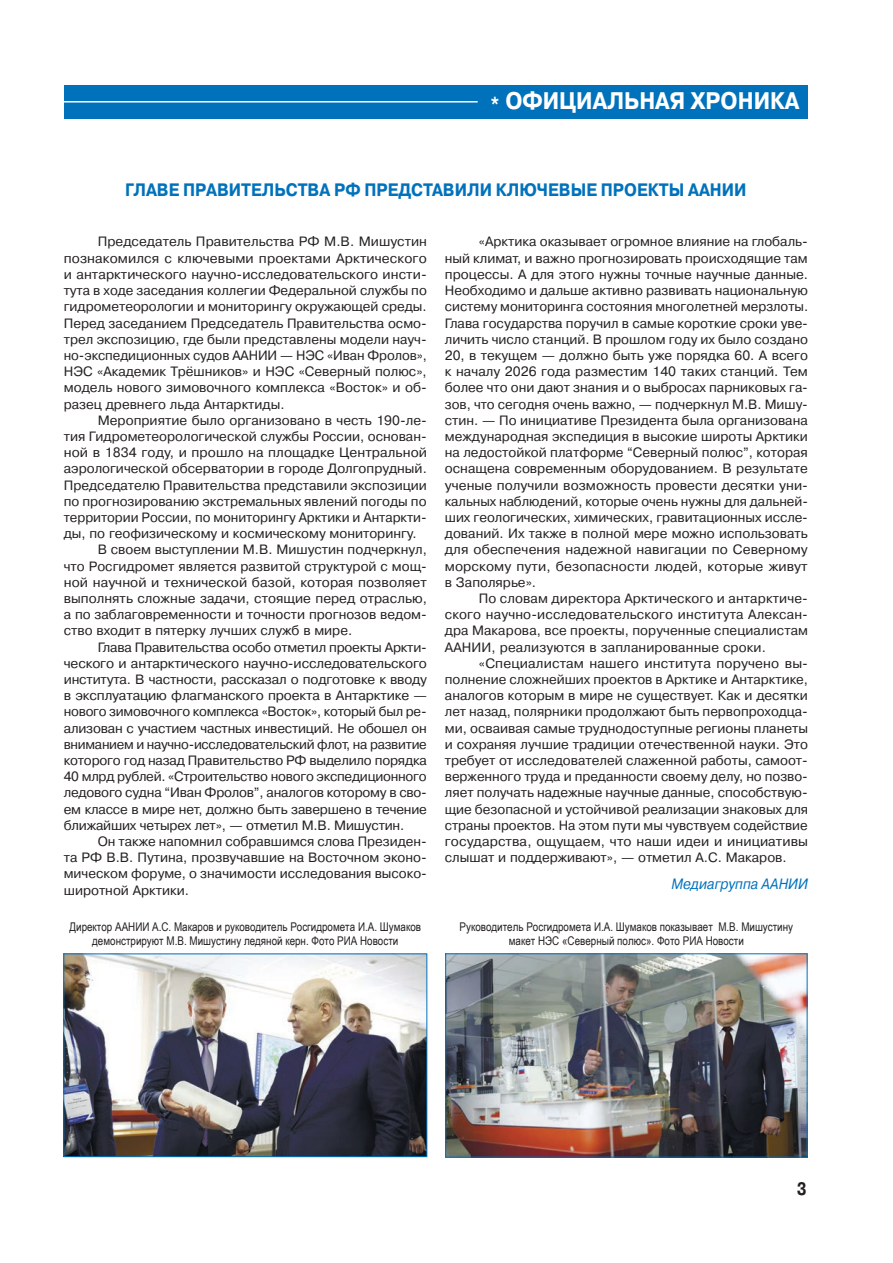
<style>
.page{position:relative;width:893px;height:1263px;background:#fff}
.page>*{position:absolute;margin:0;border:0;box-sizing:border-box;transform-origin:0 0}
.Рубрика{font:700 24px "Pragmatica C";color:#fff;scale:.9 1}
.Заголовок_12_Прописные{font:700 18px "Pragmatica C";color:#0072bc;scale:.9 1}
.t1{font:700 18px "Pragmatica Cond C";color:#231f20}
.Автор{font:italic 15px "Pragmatica C";color:#0072bc;scale:.9 1}
.Основной_текст{font:13.5px/16.2px "Pragmatica C";color:#231f20;text-align:justify}
.Подрисуночная{font:12px/14.4px "Arial Narrow";color:#231f20;text-align:center}
</style>
<div class="page">
<div style="left:64px;top:85px;width:744px;height:33px;background:#0072bc"></div>
<hr style="left:64px;top:101px;width:414px;height:2px;background:#fff">
<img style="left:65px;top:955px;width:360px;height:200px">
<div style="left:63px;top:953px;width:364px;height:204px;border:1px solid #0072bc"></div>
<img style="left:447px;top:955px;width:358px;height:200px">
<div style="left:445px;top:953px;width:362px;height:204px;border:1px solid #0072bc"></div>
<p class="Рубрика" style="left:490px;top:88px;width:345px">* ОФИЦИАЛЬНАЯ ХРОНИКА</p>
<p class="Заголовок_12_Прописные" style="left:125px;top:180px;width:692px">ГЛАВЕ ПРАВИТЕЛЬСТВА РФ ПРЕДСТАВИЛИ КЛЮЧЕВЫЕ ПРОЕКТЫ ААНИИ</p>
<p class="Основной_текст" style="left:445px;top:234px;width:365px;text-indent:34px">«Арктика оказывает огромное влияние на глобаль&shy;ный климат, и важно прогнозировать происходящие там процессы. А для этого нужны точные научные данные.<br>Необходимо и дальше активно развивать национальную систему мониторинга состояния многолетней мерзлоты.<br>Глава государства поручил в самые короткие сроки уве&shy;личить число станций. В прошлом году их было создано 20, в текущем — должно быть уже порядка 60. А всего к началу 2026 года разместим 140 таких станций. Тем более что они дают знания и о выбросах парниковых га&shy;зов, что сегодня очень важно, — подчеркнул М.В. Мишу&shy;стин. — По инициативе Президента была организована международная экспедиция в высокие широты Арктики на ледостойкой платформе “Северный полюс”, которая оснащена современным оборудованием. В результате ученые получили возможность провести десятки уни&shy;кальных наблюдений, которые очень нужны для дальней&shy;ших геологических, химических, гравитационных иссле&shy;дований. Их также в полной мере можно использовать для обеспечения надежной навигации по Северному морскому пути, безопасности людей, которые живут в Заполярье».</p>
<p class="Основной_текст" style="left:445px;top:590px;width:365px;text-indent:34px">По словам директора Арктического и антарктиче&shy;ского научно-исследовательского института Алексан&shy;дра Макарова, все проекты, порученные специалистам ААНИИ, реализуются в запланированные сроки.</p>
<p class="Основной_текст" style="left:445px;top:655px;width:365px;text-indent:34px">«Специалистам нашего института поручено вы&shy;полнение сложнейших проектов в Арктике и Антарктике, аналогов которым в мире не существует. Как и десятки лет назад, полярники продолжают быть первопроходца&shy;ми, осваивая самые труднодоступные регионы планеты и сохраняя лучшие традиции отечественной науки. Это требует от исследователей слаженной работы, самоот&shy;верженного труда и преданности своему делу, но позво&shy;ляет получать надежные научные данные, способствую&shy;щие безопасной и устойчивой реализации знаковых для страны проектов. На этом пути мы чувствуем содействие государства, ощущаем, что наши идеи и инициативы слышат и поддерживают», — отметил А.С. Макаров.</p>
<p class="Автор" style="left:671px;top:875px;width:153px">Медиагруппа ААНИИ</p>
<p class="Подрисуночная" style="left:70px;top:919px;width:353px">Директор ААНИИ А.С. Макаров и руководитель Росгидромета И.А. Шумаков демонстрируют М.В. Мишустину ледяной керн. Фото РИА Новости</p>
<p class="Подрисуночная" style="left:460px;top:919px;width:335px">Руководитель Росгидромета И.А. Шумаков показывает М.В. Мишустину макет НЭС «Северный полюс». Фото РИА Новости</p>
<p class="Основной_текст" style="left:64px;top:234px;width:365px;text-indent:34px">Председатель Правительства РФ М.В. Мишустин познакомился с ключевыми проектами Арктического и антарктического научно-исследовательского инсти&shy;тута в ходе заседания коллегии Федеральной службы по гидрометеорологии и мониторингу окружающей среды.<br>Перед заседанием Председатель Правительства осмо&shy;трел экспозицию, где были представлены модели науч&shy;но-экспедиционных судов ААНИИ — НЭС «Иван Фролов», НЭС «Академик Трёшников» и НЭС «Северный полюс», модель нового зимовочного комплекса «Восток» и об&shy;разец древнего льда Антарктиды.</p>
<p class="Основной_текст" style="left:64px;top:412px;width:365px;text-indent:34px">Мероприятие было организовано в честь 190-ле&shy;тия Гидрометеорологической службы России, основан&shy;ной в 1834 году, и прошло на площадке Центральной аэрологической обсерватории в городе Долгопрудный.<br>Председателю Правительства представили экспозиции по прогнозированию экстремальных явлений погоды по территории России, по мониторингу Арктики и Антаркти&shy;ды, по геофизическому и космическому мониторингу.</p>
<p class="Основной_текст" style="left:64px;top:542px;width:365px;text-indent:34px">В своем выступлении М.В. Мишустин подчеркнул, что Росгидромет является развитой структурой с мощ&shy;ной научной и технической базой, которая позволяет выполнять сложные задачи, стоящие перед отраслью, а по заблаговременности и точности прогнозов ведом&shy;ство входит в пятерку лучших служб в мире.</p>
<p class="Основной_текст" style="left:64px;top:639px;width:365px;text-indent:34px">Глава Правительства особо отметил проекты Аркти&shy;ческого и антарктического научно-исследовательского института. В частности, рассказал о подготовке к вводу в эксплуатацию флагманского проекта в Антарктике — нового зимовочного комплекса «Восток», который был ре&shy;ализован с участием частных инвестиций. Не обошел он вниманием и научно-исследовательский флот, на развитие которого год назад Правительство РФ выделило порядка 40 млрд рублей. «Строительство нового экспедиционного ледового судна “Иван Фролов”, аналогов которому в сво&shy;ем классе в мире нет, должно быть завершено в течение ближайших четырех лет», — отметил М.В. Мишустин.</p>
<p class="Основной_текст" style="left:64px;top:833px;width:365px;text-indent:34px">Он также напомнил собравшимся слова Президен&shy;та РФ В.В. Путина, прозвучавшие на Восточном эконо&shy;мическом форуме, о значимости исследования высоко&shy;широтной Арктики.</p>
<h2 class="t1" style="left:797px;top:1178px;width:11px">3</h2>
</div>
